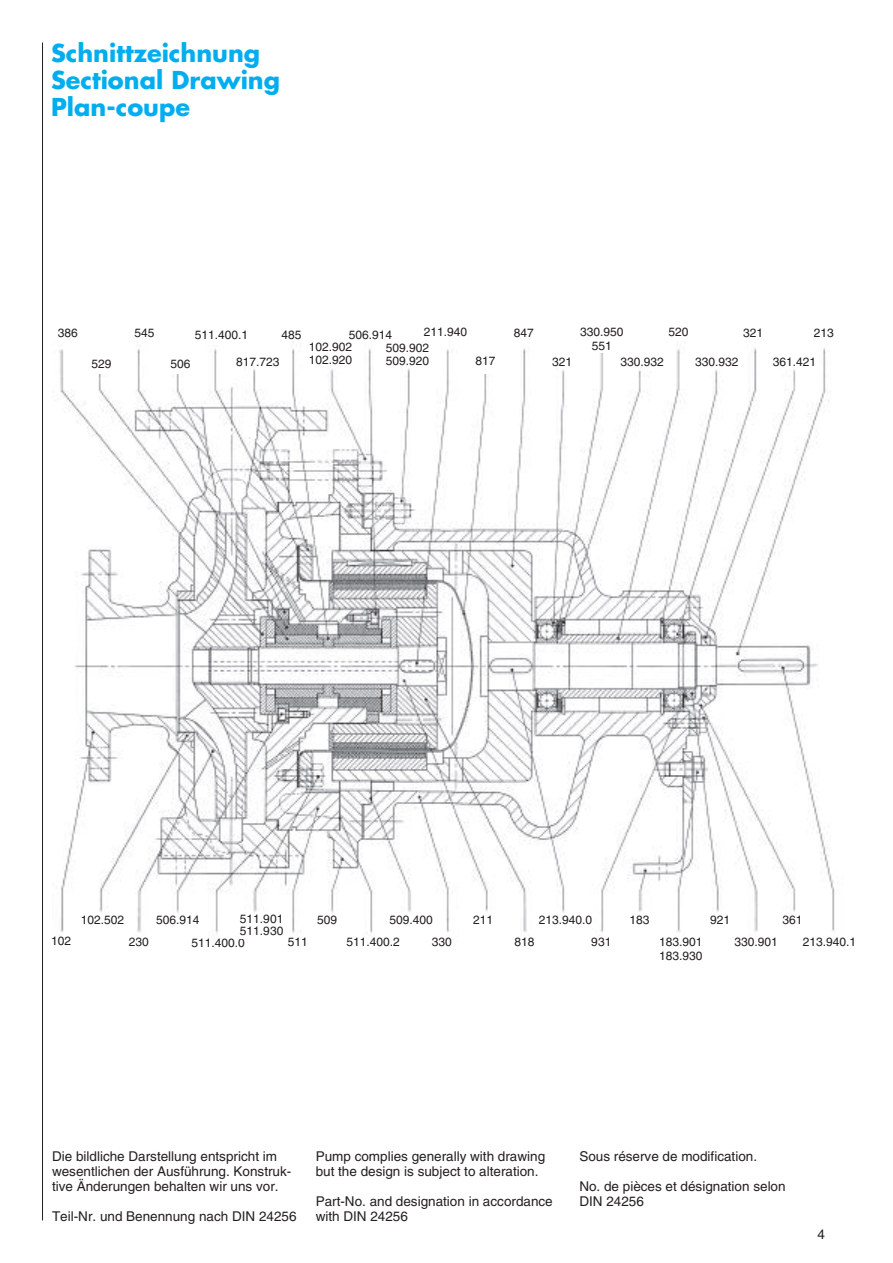
<style>
.page{position:relative;width:893px;height:1263px;background:#fff}
.page>*{position:absolute;margin:0;border:0;box-sizing:border-box;transform-origin:0 0}
.t1{font:700 24px/27px "Futura";color:#00aeef}
.t2{font:13.5px/15px "Helvetica";color:#231f20}
.t3{font:12px/13.5px "Helvetica";color:#231f20}
</style>
<div class="page">
<hr style="left:42px;top:43px;width:1px;height:1177px;background:#231f20">
<img style="left:59px;top:341px;width:779px;height:593px">
<div style="left:240px;top:914px;width:45px;height:24px;background:#fff"></div>
<div style="left:389px;top:916px;width:46px;height:13px;background:#fff"></div>
<div style="left:156px;top:915px;width:45px;height:13px;background:#fff"></div>
<div style="left:81px;top:915px;width:46px;height:14px;background:#fff"></div>
<div style="left:475px;top:356px;width:25px;height:18px;background:#fff"></div>
<div style="left:514px;top:328px;width:24px;height:17px;background:#fff"></div>
<div style="left:564px;top:327px;width:76px;height:26px;background:#fff"></div>
<div style="left:91px;top:357px;width:23px;height:17px;background:#fff"></div>
<div style="left:170px;top:357px;width:22px;height:17px;background:#fff"></div>
<div style="left:195px;top:327px;width:54px;height:17px;background:#fff"></div>
<h1 class="t1" style="left:51px;top:42px;width:231px">Schnittzeichnung<br>Sectional Drawing<br>Plan-coupe</h1>
<p class="t3" style="left:514px;top:327px;width:22px">847</p>
<p class="t3" style="left:580px;top:326px;width:45px;text-align:center">330.950<br>551</p>
<p class="t3" style="left:281px;top:329px;width:22px">485</p>
<p class="t3" style="left:424px;top:326px;width:45px">211.940</p>
<p class="t3" style="left:669px;top:326px;width:22px">520</p>
<p class="t3" style="left:552px;top:356px;width:22px">321</p>
<p class="t3" style="left:743px;top:327px;width:22px">321</p>
<p class="t3" style="left:814px;top:327px;width:22px">213</p>
<p class="t3" style="left:58px;top:327px;width:22px">386</p>
<p class="t3" style="left:134px;top:327px;width:22px">545</p>
<p class="t3" style="left:195px;top:329px;width:55px">511.400.1</p>
<p class="t3" style="left:349px;top:329px;width:45px">506.914</p>
<p class="t3" style="left:309px;top:341px;width:45px">102.902<br>102.920</p>
<p class="t3" style="left:386px;top:342px;width:45px">509.902<br>509.920</p>
<p class="t3" style="left:475px;top:355px;width:22px">817</p>
<p class="t3" style="left:620px;top:356px;width:45px">330.932</p>
<p class="t3" style="left:695px;top:356px;width:45px">330.932</p>
<p class="t3" style="left:773px;top:356px;width:45px">361.421</p>
<p class="t3" style="left:236px;top:356px;width:45px">817.723</p>
<p class="t3" style="left:91px;top:358px;width:22px">529</p>
<p class="t3" style="left:170px;top:358px;width:22px">506</p>
<p class="t3" style="left:51px;top:936px;width:22px">102</p>
<p class="t3" style="left:81px;top:914px;width:45px">102.502</p>
<p class="t3" style="left:156px;top:914px;width:45px">506.914</p>
<p class="t3" style="left:240px;top:913px;width:45px">511.901</p>
<p class="t3" style="left:539px;top:914px;width:55px">213.940.0</p>
<p class="t3" style="left:240px;top:925px;width:45px">511.930</p>
<p class="t3" style="left:389px;top:914px;width:45px">509.400</p>
<p class="t3" style="left:317px;top:914px;width:22px">509</p>
<p class="t3" style="left:473px;top:914px;width:22px">211</p>
<p class="t3" style="left:129px;top:936px;width:22px">230</p>
<p class="t3" style="left:192px;top:937px;width:55px">511.400.0</p>
<p class="t3" style="left:288px;top:936px;width:22px">511</p>
<p class="t3" style="left:347px;top:936px;width:55px">511.400.2</p>
<p class="t3" style="left:432px;top:936px;width:22px">330</p>
<p class="t3" style="left:514px;top:936px;width:22px">818</p>
<p class="t3" style="left:591px;top:936px;width:22px">931</p>
<p class="t3" style="left:629px;top:914px;width:22px">183</p>
<p class="t3" style="left:659px;top:936px;width:45px">183.901<br>183.930</p>
<p class="t3" style="left:710px;top:914px;width:22px">921</p>
<p class="t3" style="left:783px;top:914px;width:22px">361</p>
<p class="t3" style="left:734px;top:936px;width:45px">330.901</p>
<p class="t3" style="left:803px;top:936px;width:55px">213.940.1</p>
<p class="t2" style="left:52px;top:1150px;width:241px">Die bildliche Darstellung entspricht im wesentlichen der Ausführung. Konstruk&shy;tive Änderungen behalten wir uns vor.</p>
<p class="t2" style="left:52px;top:1210px;width:246px">Teil-Nr. und Benennung nach DIN 24256</p>
<p class="t2" style="left:316px;top:1150px;width:231px">Pump complies generally with drawing but the design is subject to alteration.</p>
<p class="t2" style="left:316px;top:1195px;width:239px">Part-No. and designation in accordance with DIN 24256</p>
<p class="t2" style="left:579px;top:1150px;width:179px">Sous réserve de modification.</p>
<p class="t2" style="left:579px;top:1180px;width:208px">No. de pièces et désignation selon<br>DIN 24256</p>
<p class="t2" style="left:817px;top:1228px;width:9px">4</p>
</div>
